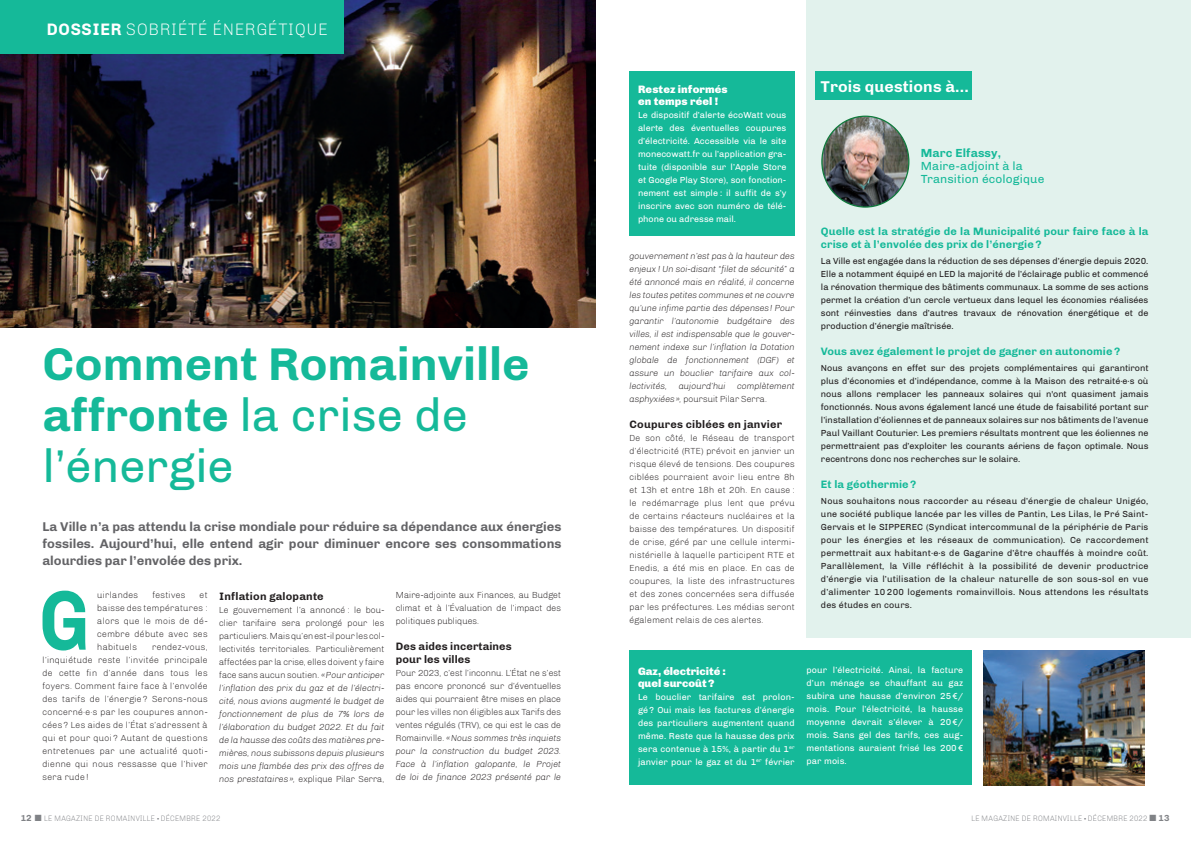
<style>
.page{position:relative;width:1191px;height:842px;background:#fff}
.page>*{position:absolute;margin:0;border:0;box-sizing:border-box;transform-origin:0 0}
.t1{font:700 84.8px "Chivo";color:#15b999;scale:.86 1}
.t2{font:700 47px/51px "Chivo";color:#15b999}
.t3{font:300 17px "Chivo";letter-spacing:.04em;color:#fff;scale:.95 1}
.t4{font:700 16px "Chivo";letter-spacing:.01em;color:#fff}
.t5{font:700 13px/17px "Chivo";color:#636366;text-align:justify}
.t6{font:12px/13px "Chivo";letter-spacing:.01em;color:#15b999}
.t7{font:700 12px "Chivo";letter-spacing:.01em;color:#15b999}
.t8{font:700 11px/13px "Chivo";letter-spacing:.01em;color:#15b999}
.t9{font:700 11px/13px "Chivo";letter-spacing:.02em;color:#231f20}
.t10{font:900 11px/12px "Chivo";color:#fff}
.t11{font:9px/13px "Chivo";color:#231f20;text-align:justify}
.t12{font:300 9px/13px "Chivo";color:#231f20;text-align:justify}
.t13{font:italic 300 9px/13px "Chivo";letter-spacing:-.02em;color:#231f20;text-align:justify}
.t14{font:9px/13px "Chivo";letter-spacing:.01em;color:#fff;text-align:justify}
.t15{font:300 8px "Chivo";letter-spacing:.02em;color:#808286;scale:.9 1}
.s1{font-weight:700}
.s2{font-weight:400}
.s3{font-style:normal}
.s4{font-style:italic}
.s5{font-weight:700;font-size:9px}
.s6{font-weight:900}
</style>
<div class="page">
<div style="left:806px;top:0;width:385px;height:638px;background:#e2f2ed"></div>
<img style="left:0;top:0;width:595px;height:328px">
<div style="left:0;top:0;width:344px;height:53px;background:#15b999"></div>
<div style="left:814px;top:72px;width:157px;height:28px;background:#15b999"></div>
<img style="left:822px;top:116px;width:86px;height:91px">
<div style="left:629px;top:72px;width:166px;height:164px;background:#15b999"></div>
<div style="left:629px;top:651px;width:342px;height:134px;background:#15b999"></div>
<img style="left:983px;top:651px;width:161px;height:134px">
<h3 class="t3" style="left:47px;top:20px;width:297px"><span class="s1">DOSSIER</span> SOBRIÉTÉ ÉNERGÉTIQUE</h3>
<h2 class="t2" style="left:43px;top:339px;width:489px">Comment Romainville affronte <span class="s2">la crise de l’énergie</span></h2>
<h3 class="t5" style="left:43px;top:518px;width:520px">La Ville n’a pas attendu la crise mondiale pour réduire sa dépendance aux énergies fossiles. Aujourd’hui, elle entend agir pour diminuer encore ses consommations alourdies par l’envolée des prix.</h3>
<h1 class="t1" style="left:39px;top:571px;width:61px">G</h1>
<p class="t12" style="left:97px;top:588px;width:43px">uirlandes</p>
<p class="t12" style="left:152px;top:588px;width:35px">festives</p>
<p class="t12" style="left:97px;top:588px;width:112px;text-indent:102px">et baisse des températures : alors que le mois de dé&shy;cembre débute avec ses habituels</p>
<p class="t12" style="left:43px;top:640px;width:167px;text-indent:110px">rendez-vous, l’inquiétude reste l’invitée principale de cette fin d’année dans tous les foyers. Comment faire face à l’envolée des tarifs de l’énergie ? Serons-nous concerné·e·s par les coupures annon&shy;cées ? Les aides de l’État s’adressent à qui et pour quoi ? Autant de questions entretenues par une actualité quoti&shy;dienne qui nous ressasse que l’hiver sera rude !</p>
<p class="t9" style="left:219px;top:589px;width:106px">Inflation galopante</p>
<p class="t13" style="left:219px;top:603px;width:167px"><span class="s3">Le gouvernement l’a annoncé : le bou&shy;clier tarifaire sera prolongé pour les particuliers. Mais qu’en est-il pour les col&shy;lectivités territoriales. Particulièrement affectées par la crise, elles doivent y faire face sans aucun soutien.</span> «Pour anticiper l’inflation des prix du gaz et de l’électri&shy;cité, nous avions augmenté le budget de fonctionnement de plus de 7% lors de l’élaboration du budget 2022. Et du fait de la hausse des coûts des matières pre&shy;mières, nous subissons depuis plusieurs mois une flambée des prix des offres de nos prestataires», <span class="s3">explique Pilar Serra,</span></p>
<p class="t12" style="left:396px;top:588px;width:167px">Maire-adjointe aux Finances, au Budget climat et à l’Évaluation de l’impact des politiques publiques.</p>
<p class="t9" style="left:396px;top:639px;width:117px">Des aides incertaines pour les villes</p>
<p class="t12" style="left:396px;top:666px;width:167px">Pour 2023, c’est l’inconnu. L’État ne s’est pas encore prononcé sur d’éventuelles aides qui pourraient être mises en place pour les villes non éligibles aux Tarifs des ventes régulés (TRV), ce qui est le cas de Romainville. <span class="s4">«Nous sommes très inquiets pour la construction du budget 2023.<br>Face à l’inflation galopante, le Projet de loi de finance 2023 présenté par le</span></p>
<p class="t10" style="left:638px;top:83px;width:91px">Restez informés en temps réel !</p>
<p class="t14" style="left:638px;top:109px;width:150px">Le dispositif d’alerte écoWatt vous alerte des éventuelles coupures d’électricité. Accessible via le site monecowatt.fr ou l’application gra&shy;tuite (disponible sur l’Apple Store et Google Play Store), son fonction&shy;nement est simple : il suffit de s’y inscrire avec son numéro de télé&shy;phone ou adresse mail.</p>
<p class="t13" style="left:629px;top:250px;width:167px">gouvernement n’est pas à la hauteur des enjeux ! Un soi-disant “filet de sécurité” a été annoncé mais en réalité, il concerne les toutes petites communes et ne couvre qu’une infime partie des dépenses! Pour garantir l’autonomie budgétaire des villes, il est indispensable que le gouver&shy;nement indexe sur l’inflation la Dotation globale de fonctionnement (DGF) et assure un bouclier tarifaire aux col&shy;lectivités,</p>
<p class="t13" style="left:629px;top:380px;width:167px;text-indent:108px">complètement asphyxiées», <span class="s3">poursuit Pilar Serra.</span></p>
<p class="t9" style="left:629px;top:418px;width:154px">Coupures ciblées en janvier</p>
<p class="t12" style="left:629px;top:432px;width:167px">De son côté, le Réseau de transport d’électricité (RTE) prévoit en janvier un risque élevé de tensions. Des coupures ciblées pourraient avoir lieu entre 8h et 13h et entre 18h et 20h. En cause : le redémarrage plus lent que prévu de certains réacteurs nucléaires et la baisse des températures. Un dispositif de crise, géré par une cellule intermi&shy;nistérielle à laquelle participent RTE et Enedis, a été mis en place. En cas de coupures, la liste des infrastructures et des zones concernées sera diffusée par les préfectures. Les médias seront également relais de ces alertes.</p>
<p class="t13" style="left:678px;top:380px;width:49px">aujourd’hui</p>
<h3 class="t4" style="left:821px;top:77px;width:149px">Trois questions à...</h3>
<h3 class="t7" style="left:920px;top:146px;width:82px">Marc Elfassy,</h3>
<h3 class="t6" style="left:920px;top:160px;width:125px">Maire-adjoint à la<br>Transition écologique</h3>
<p class="t8" style="left:821px;top:225px;width:329px">Quelle est la stratégie de la Municipalité pour faire face à la crise et à l’envolée des prix de l’énergie?</p>
<p class="t11" style="left:821px;top:255px;width:329px">La Ville est engagée dans la réduction de ses dépenses d’énergie depuis 2020.<br>Elle a notamment équipé en LED la majorité de l’éclairage public et commencé la rénovation thermique des bâtiments communaux. La somme de ses actions permet la création d’un cercle vertueux dans lequel les économies réalisées sont réinvesties dans d’autres travaux de rénovation énergétique et de production d’énergie maîtrisée.</p>
<p class="t8" style="left:821px;top:345px;width:301px">Vous avez également le projet de gagner en autonomie?</p>
<p class="t11" style="left:821px;top:362px;width:329px">Nous avançons en effet sur des projets complémentaires qui garantiront plus d’économies et d’indépendance, comme à la Maison des retraité·e·s où nous allons remplacer les panneaux solaires qui n'ont quasiment jamais fonctionnés. Nous avons également lancé une étude de faisabilité portant sur l’installation d’éoliennes et de panneaux solaires sur nos bâtiments de l’avenue Paul Vaillant Couturier. Les premiers résultats montrent que les éoliennes ne permettraient pas d’exploiter les courants aériens de façon optimale. Nous recentrons donc nos recherches sur le solaire.</p>
<p class="t8" style="left:821px;top:478px;width:97px">Et la géothermie?</p>
<p class="t11" style="left:821px;top:495px;width:329px">Nous souhaitons nous raccorder au réseau d’énergie de chaleur Unigéo, une société publique lancée par les villes de Pantin, Les Lilas, le Pré Saint-Gervais et le SIPPEREC (Syndicat intercommunal de la périphérie de Paris pour les énergies et les réseaux de communication). Ce raccordement permettrait aux habitant·e·s de Gagarine d’être chauffés à moindre coût.<br>Parallèlement, la Ville réfléchit à la possibilité de devenir productrice d’énergie via l’utilisation de la chaleur naturelle de son sous-sol en vue d’alimenter 10 200 logements romainvillois. Nous attendons les résultats des études en cours.</p>
<p class="t10" style="left:638px;top:665px;width:89px">Gaz, électricité : quel surcoût?</p>
<p class="t14" style="left:638px;top:691px;width:158px">Le bouclier tarifaire est prolon&shy;gé ? Oui mais les factures d’énergie des particuliers augmentent quand même. Reste que la hausse des prix sera contenue à 15%, à partir du 1<sup>er </sup>janvier pour le gaz et du 1<sup>er</sup> février</p>
<p class="t14" style="left:806px;top:664px;width:158px">pour l’électricité. Ainsi, la facture d’un ménage se chauffant au gaz subira une hausse d’environ 25€/ mois. Pour l’électricité, la hausse moyenne devrait s’élever à 20€/ mois. Sans gel des tarifs, ces aug&shy;mentations auraient frisé les 200€ par mois.</p>
<p class="t15" style="left:21px;top:814px;width:223px"><span class="s5">12</span> ■ LE MAGAZINE DE ROMAINVILLE <span class="s6">·</span> DÉCEMBRE 2022</p>
<p class="t15" style="left:971px;top:814px;width:222px">LE MAGAZINE DE ROMAINVILLE <span class="s6">·</span> DÉCEMBRE 2022 ■ <span class="s5">13</span></p>
</div>
